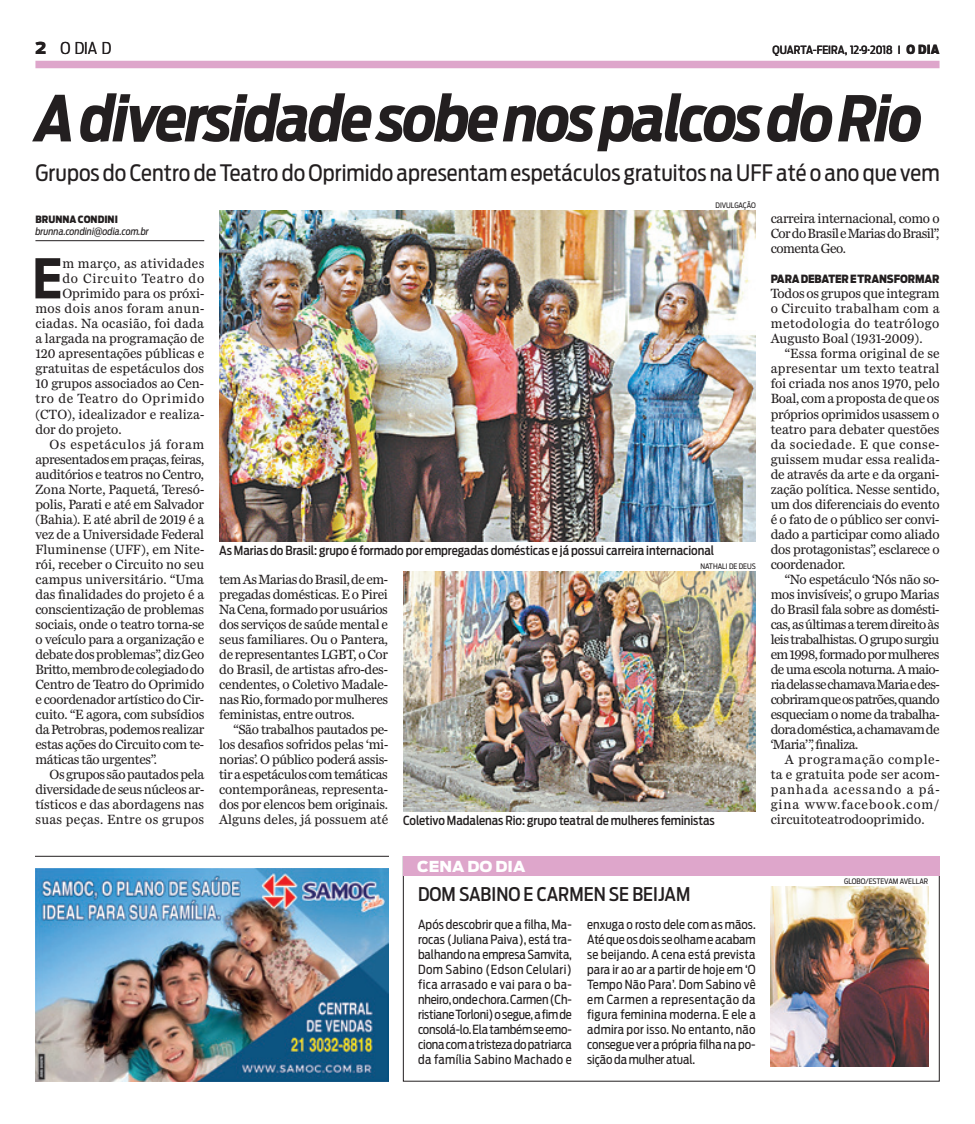
<style>
.page{position:relative;width:975px;height:1124px;background:#fff}
.page>*{position:absolute;margin:0;border:0;box-sizing:border-box;transform-origin:0 0}
.t1{font:italic 700 62.5px "Antenna Cond";letter-spacing:-.035em;color:#231f20}
.t2{font:700 54.25px "Antenna Cond";color:#231f20}
.t3{font:22.5px "Antenna Cond";letter-spacing:.005em;color:#231f20}
.t4{font:500 18.75px "Antenna Cond";color:#231f20}
.t5{font:300 16.25px "Antenna Cond";color:#231f20}
.t6{font:900 16.25px "Antenna";color:#231f20}
.t7{font:900 15px "Antenna";color:#fff}
.t8{font:13.75px/15px "Miller Daily Two";letter-spacing:-.015em;color:#231f20;text-align:justify}
.t9{font:13.75px "Miller Daily Two";letter-spacing:.01em;color:#231f20}
.t10{font:13.75px "Miller Daily Two";letter-spacing:.02em;color:#231f20}
.t11{font:13.75px "Miller Daily Two";letter-spacing:-.035em;color:#231f20}
.t12{font:13.75px "Miller Daily Two";letter-spacing:.03em;color:#231f20}
.t13{font:13.75px "Miller Daily Two";letter-spacing:.04em;color:#231f20}
.t14{font:13.75px "Miller Daily Two";letter-spacing:.045em;color:#231f20}
.t15{font:13.75px "Miller Daily Two";letter-spacing:.025em;color:#231f20}
.t16{font:13.75px "Miller Daily Two";letter-spacing:.06em;color:#231f20}
.t17{font:12.5px/15px "Antenna Cond";letter-spacing:-.005em;color:#231f20;text-align:justify}
.t18{font:500 12.5px "Antenna Cond";letter-spacing:-.005em;color:#231f20}
.t19{font:500 11.25px "Antenna Cond";letter-spacing:-.01em;color:#231f20}
.t20{font:900 11.25px "Antenna Cond";letter-spacing:-.01em;color:#231f20}
.t21{font:italic 10px "Antenna Cond";color:#231f20}
.t22{font:900 10px "Antenna Cond";color:#231f20}
.t23{font:7.5px "Antenna Cond";color:#231f20}
.s1{font-weight:900;font-size:12.5px}
</style>
<div class="page">
<div style="left:35px;top:61px;width:904px;height:7px;background:#dea6cb"></div>
<img style="left:219px;top:211px;width:536px;height:330px">
<hr style="left:35px;top:240px;width:169px;height:1px;background:#231f20">
<img style="left:403px;top:571px;width:352px;height:240px">
<div style="left:403px;top:856px;width:536px;height:19px;background:#dea6cb"></div>
<hr style="left:35px;top:855px;width:353px;height:1px;background:#231f20">
<img style="left:35px;top:868px;width:353px;height:213px">
<img style="left:770px;top:886px;width:158px;height:180px">
<p class="t6" style="left:35px;top:38px;width:12px">2</p>
<p class="t5" style="left:60px;top:38px;width:52px">O DIA D</p>
<p class="t19" style="left:772px;top:43px;width:168px">Quarta-feira, 12.9.2018 I <span class="s1">o dia</span></p>
<h1 class="t1" style="left:35px;top:81px;width:888px">A diversidade sobe nos palcos do Rio</h1>
<h3 class="t3" style="left:35px;top:160px;width:905px">Grupos do Centro de Teatro do Oprimido apresentam espetáculos gratuitos na UFF até o ano que vem</h3>
<p class="t22" style="left:35px;top:213px;width:83px">BRUNNA CONDINI</p>
<p class="t21" style="left:35px;top:225px;width:115px">brunna.condini@odia.com.br</p>
<h2 class="t2" style="left:32px;top:246px;width:32px">E</h2>
<p class="t15" style="left:62px;top:256px;width:143px">m março, as atividades</p>
<p class="t16" style="left:62px;top:271px;width:143px">do Circuito Teatro do</p>
<p class="t8" style="left:62px;top:286px;width:143px">Oprimido para os próxi-</p>
<p class="t12" style="left:35px;top:301px;width:170px">mos dois anos foram anun-</p>
<p class="t10" style="left:35px;top:316px;width:170px">ciadas. Na ocasião, foi dada</p>
<p class="t8" style="left:35px;top:331px;width:170px">a largada na programação de</p>
<p class="t8" style="left:35px;top:346px;width:170px">120 apresentações públicas e</p>
<p class="t9" style="left:35px;top:361px;width:170px">gratuitas de espetáculos dos</p>
<p class="t8" style="left:35px;top:376px;width:170px">10 grupos associados ao Cen-</p>
<p class="t13" style="left:35px;top:391px;width:170px">tro de Teatro do Oprimido</p>
<p class="t9" style="left:35px;top:406px;width:170px">(CTO), idealizador e realiza-</p>
<p class="t8" style="left:35px;top:421px;width:88px">dor do projeto.</p>
<p class="t14" style="left:50px;top:436px;width:156px">Os espetáculos já foram</p>
<p class="t8" style="left:35px;top:451px;width:170px">apresentados em praças, feiras,</p>
<p class="t8" style="left:35px;top:466px;width:170px">auditórios e teatros no Centro,</p>
<p class="t8" style="left:35px;top:481px;width:170px">Zona Norte, Paquetá, Teresó-</p>
<p class="t8" style="left:35px;top:496px;width:170px">polis, Parati e até em Salvador</p>
<p class="t8" style="left:35px;top:511px;width:170px">(Bahia). E até abril de 2019 é a</p>
<p class="t8" style="left:35px;top:526px;width:170px">vez de a Universidade Federal</p>
<p class="t9" style="left:35px;top:541px;width:170px">Fluminense (UFF), em Nite-</p>
<p class="t8" style="left:35px;top:556px;width:170px">rói, receber o Circuito no seu</p>
<p class="t9" style="left:35px;top:571px;width:170px">campus universitário. “Uma</p>
<p class="t8" style="left:35px;top:586px;width:170px">das finalidades do projeto é a</p>
<p class="t8" style="left:35px;top:601px;width:170px">conscientização de problemas</p>
<p class="t8" style="left:35px;top:616px;width:170px">sociais, onde o teatro torna-se</p>
<p class="t8" style="left:35px;top:631px;width:170px">o veículo para a organização e</p>
<p class="t8" style="left:35px;top:646px;width:170px">debate dos problemas”, diz Geo</p>
<p class="t11" style="left:35px;top:661px;width:170px">Britto, membro de colegiado do</p>
<p class="t8" style="left:35px;top:676px;width:170px">Centro de Teatro do Oprimido</p>
<p class="t8" style="left:35px;top:691px;width:170px">e coordenador artístico do Cir-</p>
<p class="t8" style="left:35px;top:706px;width:170px">cuito. “E agora, com subsídios</p>
<p class="t8" style="left:35px;top:721px;width:170px">da Petrobras, podemos realizar</p>
<p class="t8" style="left:35px;top:736px;width:170px">estas ações do Circuito com te-</p>
<p class="t8" style="left:35px;top:751px;width:123px">máticas tão urgentes”.</p>
<p class="t8" style="left:50px;top:766px;width:156px">Os grupos são pautados pela</p>
<p class="t8" style="left:35px;top:781px;width:170px">diversidade de seus núcleos ar-</p>
<p class="t8" style="left:35px;top:796px;width:170px">tísticos e das abordagens nas</p>
<p class="t10" style="left:35px;top:811px;width:170px">suas peças. Entre os grupos</p>
<p class="t23" style="left:715px;top:201px;width:41px">Divulgação</p>
<p class="t8" style="left:770px;top:211px;width:170px">carreira internacional, como o Cor do Brasil e Marias do Brasil”, comenta Geo.</p>
<p class="t20" style="left:770px;top:272px;width:170px">PARADEBATER E TRANSFORMAR</p>
<p class="t8" style="left:770px;top:286px;width:170px">Todos os grupos que integram o Circuito trabalham com a metodologia do teatrólogo Augusto Boal (1931-2009).</p>
<p class="t8" style="left:770px;top:346px;width:170px;text-indent:14px">“Essa forma original de se apresentar um texto teatral foi criada nos anos 1970, pelo Boal, com a proposta de que os próprios oprimidos usassem o teatro para debater questões da sociedade. E que conse&shy;guissem mudar essa realida&shy;de através da arte e da organi&shy;zação política. Nesse sentido, um dos diferenciais do evento é o fato de o público ser convi&shy;dado a participar como aliado dos protagonistas”, esclarece o coordenador.</p>
<p class="t8" style="left:770px;top:571px;width:170px;text-indent:14px">“No espetáculo ‘Nós não so&shy;mos invisíveis’, o grupo Marias do Brasil fala sobre as domésti&shy;cas, as últimas a terem direito às leis trabalhistas. O grupo surgiu em 1998, formado por mulheres de uma escola noturna. A maio&shy;ria delas se chamava Maria e des&shy;cobriram que os patrões, quando esqueciam o nome da trabalha&shy;dora doméstica, a chamavam de ‘Maria’”, finaliza.</p>
<p class="t8" style="left:770px;top:751px;width:170px;text-indent:14px">A programação comple&shy;ta e gratuita pode ser acom&shy;panhada acessando a pá&shy;gina www.facebook.com/</p>
<p class="t18" style="left:219px;top:542px;width:496px">As Marias do Brasil: grupo é formado por empregadas domésticas e já possui carreira internacional</p>
<p class="t23" style="left:700px;top:561px;width:57px">Nathali de Deus</p>
<p class="t8" style="left:219px;top:571px;width:170px">tem As Marias do Brasil, de em&shy;pregadas domésticas. E o Pirei Na Cena, formado por usuários dos serviços de saúde mental e seus familiares. Ou o Pantera, de representantes LGBT, o Cor do Brasil, de artistas afro-des&shy;cendentes, o Coletivo Madale&shy;nas Rio, formado por mulheres feministas, entre outros.</p>
<p class="t8" style="left:219px;top:721px;width:170px;text-indent:14px">“São trabalhos pautados pe&shy;los desafios sofridos pelas ‘mi&shy;norias’. O público poderá assis&shy;tir a espetáculos com temáticas contemporâneas, representa&shy;dos por elencos bem originais.<br>Alguns deles, já possuem até</p>
<p class="t18" style="left:403px;top:812px;width:313px">Coletivo Madalenas Rio: grupo teatral de mulheres feministas</p>
<p class="t8" style="left:770px;top:811px;width:155px">circuitoteatrodooprimido.</p>
<p class="t7" style="left:417px;top:857px;width:110px">CENA DO DIA</p>
<h3 class="t4" style="left:418px;top:883px;width:271px">Dom Sabino e Carmen se beijam</h3>
<p class="t17" style="left:418px;top:916px;width:155px">Após descobrir que a filha, Ma&shy;rocas (Juliana Paiva), está tra&shy;balhando na empresa Samvita, Dom Sabino (Edson Celulari) fica arrasado e vai para o ba&shy;nheiro, onde chora. Carmen (Ch&shy;ristiane Torloni) o segue, a fim de consolá-lo. Ela também se emo&shy;ciona com a tristeza do patriarca da família Sabino Machado e</p>
<p class="t17" style="left:587px;top:916px;width:170px">enxuga o rosto dele com as mãos.<br>Até que os dois se olham e acabam se beijando. A cena está prevista para ir ao ar a partir de hoje em ‘O Tempo Não Para’. Dom Sabino vê em Carmen a representação da figura feminina moderna. E ele a admira por isso. No entanto, não consegue ver a própria filha na po&shy;sição da mulher atual.</p>
<p class="t23" style="left:844px;top:876px;width:85px">Globo/Estevam Avellar</p>
</div>
